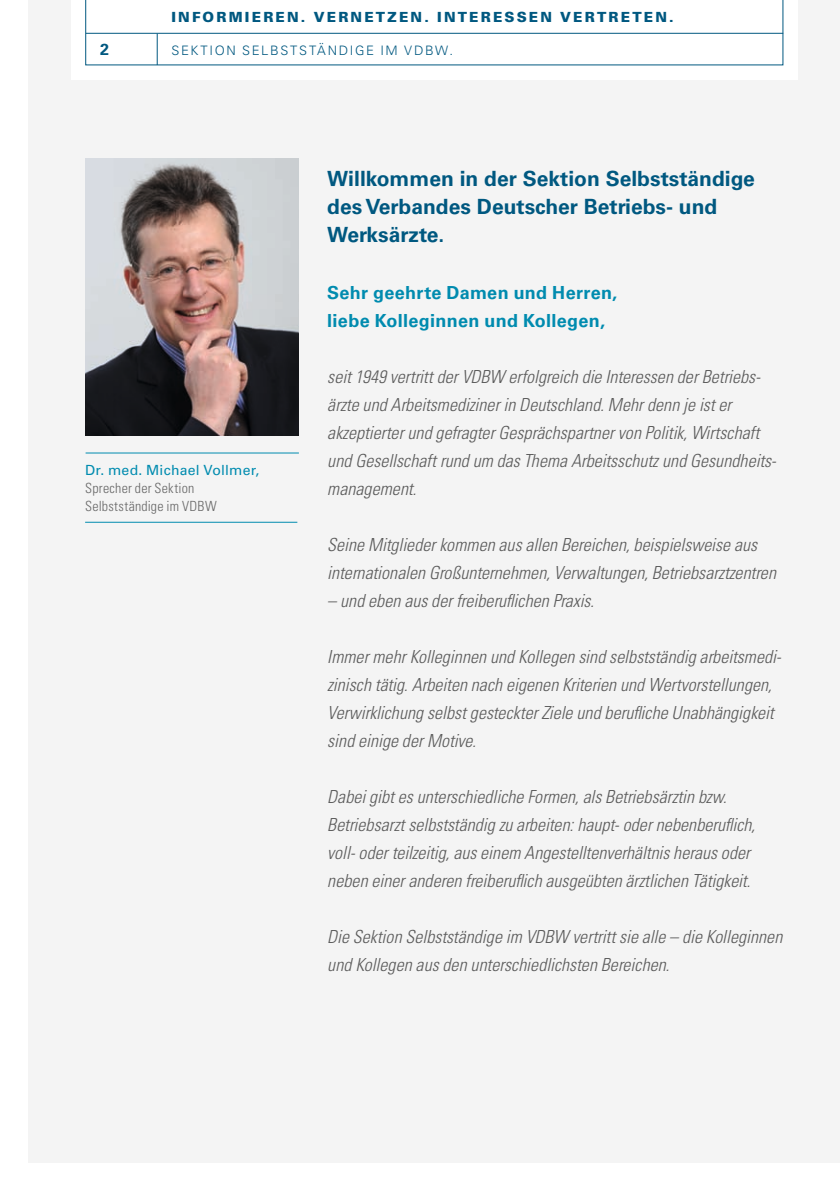
<style>
.page{position:relative;width:840px;height:1191px;background:#fff}
.page>*{position:absolute;margin:0;border:0;box-sizing:border-box;transform-origin:0 0}
.t1{font:700 21px/28px "Univers";color:#005880}
.t2{font:italic 300 condensed 18px/28px "Univers";color:#5b5b5b}
.t3{font:700 18px/28px "Univers";letter-spacing:.015em;color:#008baf}
.t4{font:700 16px "Univers";color:#005880}
.t5{font:900 14px "Univers";letter-spacing:.155em;color:#005880}
.t6{font:300 condensed 14px/18px "Univers";letter-spacing:.015em;color:#686868}
.t7{font:14px "Univers";letter-spacing:.015em;color:#008baf}
.t8{font:300 13px "Univers";letter-spacing:.13em;color:#005880}
</style>
<div class="page">
<div style="left:28px;top:0;width:811px;height:1162px;background:#f4f4f4"></div>
<div style="left:71px;top:0;width:726px;height:79px;background:#fff"></div>
<svg style="left:85px;top:0;width:697px;height:65px"></svg>
<hr style="left:86px;top:33px;width:696px;height:1px;background:#005880">
<hr style="left:157px;top:34px;width:1px;height:31px;background:#005880">
<img style="left:85px;top:158px;width:214px;height:278px">
<hr style="left:85px;top:452px;width:214px;height:1px;background:#008baf">
<hr style="left:85px;top:522px;width:212px;height:1px;background:#008baf">
<p class="t5" style="left:171px;top:8px;width:503px">INFORMIEREN. VERNETZEN. INTERESSEN VERTRETEN.</p>
<p class="t4" style="left:100px;top:40px;width:10px">2</p>
<p class="t8" style="left:171px;top:42px;width:283px">SEKTION SELBSTSTÄNDIGE IM VDBW.</p>
<p class="t7" style="left:85px;top:461px;width:176px">Dr. med. Michael Vollmer,</p>
<p class="t6" style="left:85px;top:479px;width:133px">Sprecher der Sektion<br>Selbstständige im VDBW</p>
<p class="t1" style="left:327px;top:165px;width:429px">Willkommen in der Sektion Selbstständige des Verbandes Deutscher Betriebs- und<br>Werksärzte.</p>
<p class="t3" style="left:327px;top:278px;width:291px">Sehr geehrte Damen und Herren, liebe Kolleginnen und Kollegen,</p>
<p class="t2" style="left:327px;top:362px;width:449px">seit 1949 vertritt der VDBW erfolgreich die Interessen der Betriebs&shy;ärzte und Arbeitsmediziner in Deutschland. Mehr denn je ist er akzeptierter und gefragter Gesprächspartner von Politik, Wirtschaft und Gesellschaft rund um das Thema Arbeitsschutz und Gesundheits&shy;management.</p>
<p class="t2" style="left:327px;top:530px;width:450px">Seine Mitglieder kommen aus allen Bereichen, beispielsweise aus internationalen Großunternehmen, Verwaltungen, Betriebsarztzentren</p>
<p class="t2" style="left:327px;top:586px;width:268px">– und eben aus der freiberuflichen Praxis.</p>
<p class="t2" style="left:327px;top:642px;width:454px">Immer mehr Kolleginnen und Kollegen sind selbstständig arbeitsmedi&shy;zinisch tätig. Arbeiten nach eigenen Kriterien und Wertvorstellungen, Verwirklichung selbst gesteckter Ziele und berufliche Unabhängigkeit sind einige der Motive.</p>
<p class="t2" style="left:327px;top:782px;width:429px">Dabei gibt es unterschiedliche Formen, als Betriebsärztin bzw.<br>Betriebsarzt selbstständig zu arbeiten: haupt- oder nebenberuflich, voll- oder teilzeitig, aus einem Angestelltenverhältnis heraus oder neben einer anderen freiberuflich ausgeübten ärztlichen Tätigkeit.</p>
<p class="t2" style="left:327px;top:922px;width:456px">Die Sektion Selbstständige im VDBW vertritt sie alle – die Kolleginnen und Kollegen aus den unterschiedlichsten Bereichen.</p>
</div>
